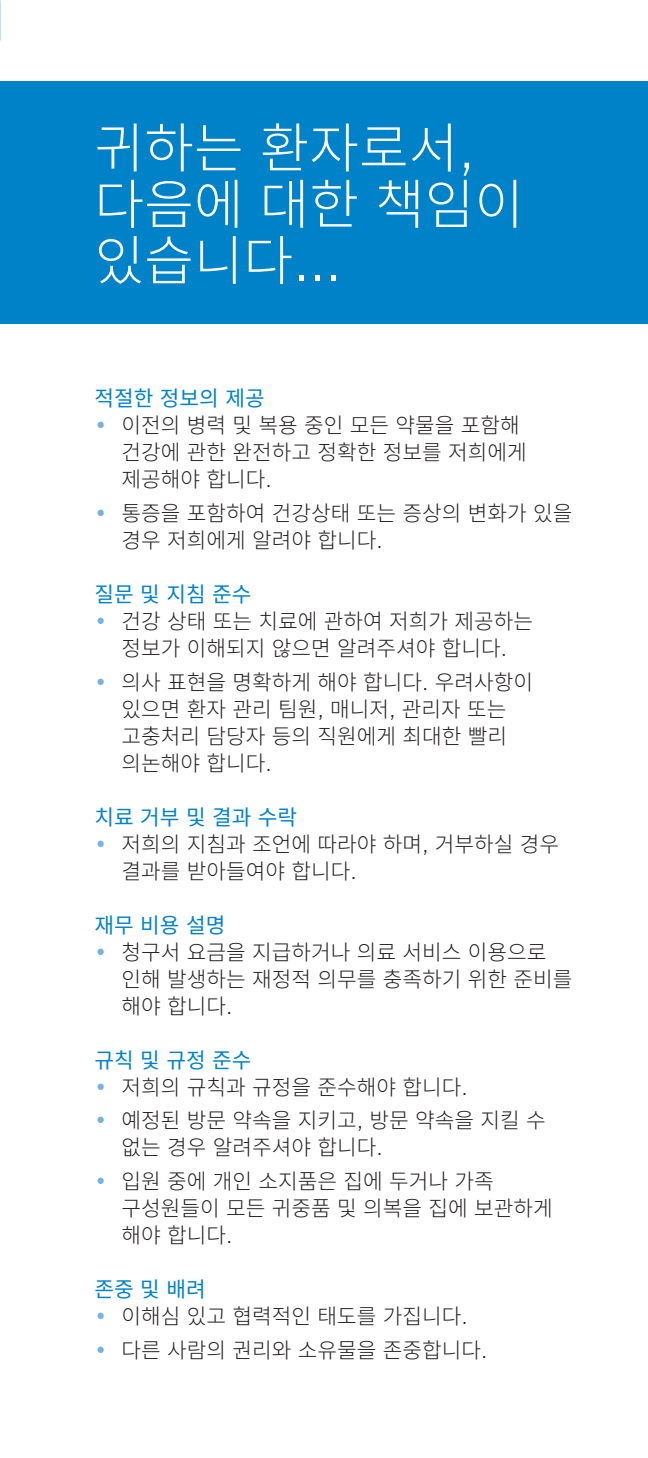
<style>
.page{position:relative;width:648px;height:1458px;background:#fff}
.page>*{position:absolute;margin:0;border:0;box-sizing:border-box;transform-origin:0 0}
.t1{font:300 54px/56.2px "Noto Sans CJ Kkr";color:#fff}
.t2{font:300 21.38px/27px "Noto Sans CJ Kkr";color:#231f20}
.t3{font:21.38px "Noto Sans CJ Kkr";color:#0082c8}
.s1{font-family:"News Gothic BT"}
.s2{font-family:"News Gothic BT";color:#76b1df}
</style>
<div class="page">
<div style="left:0;top:81px;width:648px;height:243px;background:#0082c8"></div>
<h1 class="t1" style="left:94px;top:121px;width:431px">귀하는 환자로서<span class="s1">, </span>다음에 대한 책임이 있습니다<span class="s1">...</span></h1>
<p class="t3" style="left:94px;top:386px;width:172px">적절한 정보의 제공</p>
<p class="t2" style="left:121px;top:412px;width:407px;text-indent:-27px"><span class="s2">•</span> 이전의 병력 및 복용 중인 모든 약물을 포함해 건강에 관한 완전하고 정확한 정보를 저희에게 제공해야 합니다<span class="s1">.</span></p>
<p class="t2" style="left:121px;top:500px;width:453px;text-indent:-27px"><span class="s2">•</span> 통증을 포함하여 건강상태 또는 증상의 변화가 있을 경우 저희에게 알려야 합니다<span class="s1">.</span></p>
<p class="t3" style="left:94px;top:582px;width:158px">질문 및 지침 준수</p>
<p class="t2" style="left:94px;top:608px;width:440px;text-align:center"><span class="s2">•</span> 건강 상태 또는 치료에 관하여 저희가 제공하는 정보가 이해되지 않으면 알려주셔야 합니다<span class="s1">.</span></p>
<p class="t2" style="left:121px;top:669px;width:413px;text-indent:-27px"><span class="s2">•</span> 의사 표현을 명확하게 해야 합니다<span class="s1">.</span> 우려사항이 있으면 환자 관리 팀원<span class="s1">,</span> 매니저<span class="s1">,</span> 관리자 또는 고충처리 담당자 등의 직원에게 최대한 빨리 의논해야 합니다<span class="s1">.</span></p>
<p class="t3" style="left:94px;top:805px;width:204px">치료 거부 및 결과 수락</p>
<p class="t2" style="left:121px;top:831px;width:439px;text-indent:-27px"><span class="s2">•</span> 저희의 지침과 조언에 따라야 하며<span class="s1">,</span> 거부하실 경우 결과를 받아들여야 합니다<span class="s1">.</span></p>
<p class="t3" style="left:94px;top:913px;width:132px">재무 비용 설명</p>
<p class="t2" style="left:121px;top:939px;width:453px;text-indent:-27px"><span class="s2">•</span> 청구서 요금을 지급하거나 의료 서비스 이용으로 인해 발생하는 재정적 의무를 충족하기 위한 준비를 해야 합니다<span class="s1">.</span></p>
<p class="t3" style="left:94px;top:1048px;width:158px">규칙 및 규정 준수</p>
<p class="t2" style="left:94px;top:1074px;width:375px"><span class="s2">•</span> 저희의 규칙과 규정을 준수해야 합니다<span class="s1">.</span></p>
<p class="t2" style="left:121px;top:1108px;width:426px;text-indent:-27px"><span class="s2">•</span> 예정된 방문 약속을 지키고<span class="s1">,</span> 방문 약속을 지킬 수 없는 경우 알려주셔야 합니다<span class="s1">.</span></p>
<p class="t2" style="left:121px;top:1168px;width:433px;text-indent:-27px"><span class="s2">•</span> 입원 중에 개인 소지품은 집에 두거나 가족 구성원들이 모든 귀중품 및 의복을 집에 보관하게 해야 합니다<span class="s1">.</span></p>
<p class="t3" style="left:94px;top:1277px;width:113px">존중 및 배려</p>
<p class="t2" style="left:94px;top:1303px;width:375px"><span class="s2">•</span> 이해심 있고 협력적인 태도를 가집니다<span class="s1">.</span></p>
<p class="t2" style="left:94px;top:1337px;width:395px"><span class="s2">•</span> 다른 사람의 권리와 소유물을 존중합니다<span class="s1">.</span></p>
</div>
